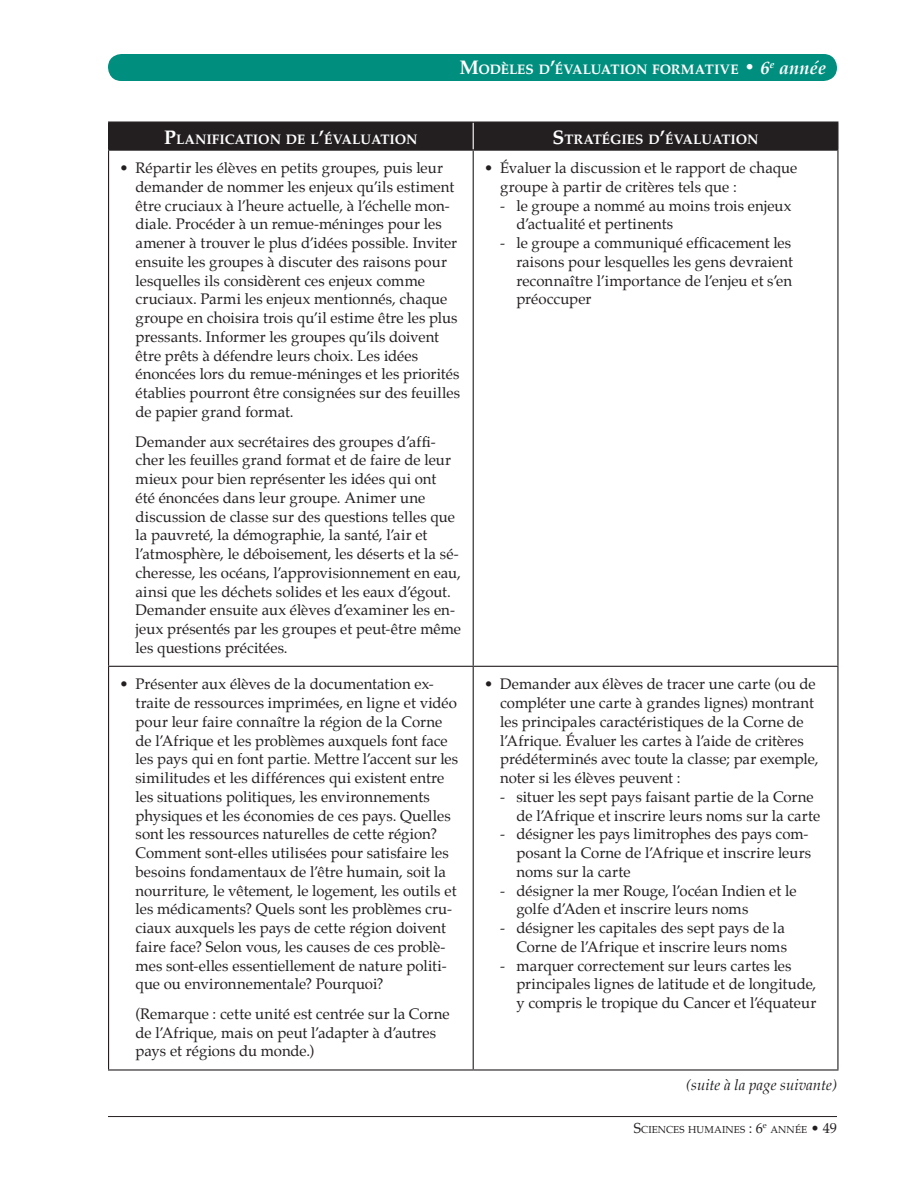
<style>
.page{position:relative;width:918px;height:1188px;background:#fff}
.page>*{position:absolute;margin:0;border:0;box-sizing:border-box;transform-origin:0 0}
.Body_bullet-last{font:15px/18.8px "Palatino";letter-spacing:.005em;color:#231f20}
.Body_sub-bullet{font:15px/18.8px "Palatino";letter-spacing:.005em;color:#231f20}
.Body_bullet_no_bulle{font:15px/18.8px "Palatino";letter-spacing:.005em;color:#231f20}
.Body_bullet{font:15px/18.8px "Palatino";color:#231f20}
.Body_text{font:italic 15px "Palatino";color:#231f20}
.D_Head{font:700 13.65px "Palatino";color:#fff}
.t1{font:10.05px "Palatino";letter-spacing:.01em;color:#231f20}
.s1{font-size:19.5px}
.s2{font-style:italic;font-size:18px}
.s3{font-size:14.25px}
</style>
<div class="page">
<hr style="left:108px;top:1116px;width:729px;height:1px;background:#231f20">
<div style="left:108px;top:54px;width:729px;height:27px;background:#008f7e;border-radius:14px"></div>
<div style="left:108px;top:122px;width:730px;height:28px;background:#231f20"></div>
<hr style="left:108px;top:150px;width:365px;height:1px;background:#231f20">
<hr style="left:108px;top:151px;width:1px;height:515px;background:#231f20">
<hr style="left:473px;top:150px;width:365px;height:1px;background:#231f20">
<hr style="left:473px;top:151px;width:1px;height:515px;background:#231f20">
<hr style="left:837px;top:151px;width:1px;height:515px;background:#231f20">
<hr style="left:108px;top:666px;width:365px;height:1px;background:#231f20">
<hr style="left:108px;top:667px;width:1px;height:402px;background:#231f20">
<hr style="left:473px;top:666px;width:365px;height:1px;background:#231f20">
<hr style="left:473px;top:667px;width:1px;height:402px;background:#231f20">
<hr style="left:837px;top:667px;width:1px;height:402px;background:#231f20">
<hr style="left:108px;top:1069px;width:365px;height:2px;background:#231f20">
<hr style="left:473px;top:1069px;width:365px;height:2px;background:#231f20">
<p class="D_Head" style="left:459px;top:61px;width:368px"><span class="s1">M</span>ODÈLES D<span class="s1">’</span>ÉVALUATION FORMATIVE <span class="s1">•</span> <span class="s2">6</span><sup>e</sup> <span class="s2">année</span></p>
<p class="D_Head" style="left:164px;top:131px;width:255px"><span class="s1">P</span>LANIFICATION DE L<span class="s1">’</span>ÉVALUATION</p>
<p class="D_Head" style="left:553px;top:131px;width:207px"><span class="s1">S</span> TRATÉGIES D<span class="s1">’</span>ÉVALUATION</p>
<p class="Body_bullet-last" style="left:136px;top:160px;width:326px;text-indent:-16px">• Répartir les élèves en petits groupes, puis leur demander de nommer les enjeux qu’ils estiment être cruciaux à l’heure actuelle, à l’échelle mon&shy;diale. Procéder à un remue-méninges pour les amener à trouver le plus d’idées possible. Inviter ensuite les groupes à discuter des raisons pour lesquelles ils considèrent ces enjeux comme cruciaux. Parmi les enjeux mentionnés, chaque groupe en choisira trois qu’il estime être les plus pressants. Informer les groupes qu’ils doivent être prêts à défendre leurs choix. Les idées énoncées lors du remue-méninges et les priorités établies pourront être consignées sur des feuilles de papier grand format.</p>
<p class="Body_bullet_no_bulle" style="left:136px;top:433px;width:327px">Demander aux secrétaires des groupes d’affi&shy;cher les feuilles grand format et de faire de leur mieux pour bien représenter les idées qui ont<br>été énoncées dans leur groupe. Animer une discussion de classe sur des questions telles que la pauvreté, la démographie, la santé, l’air et l’atmosphère, le déboisement, les déserts et la sé&shy;cheresse, les océans, l’approvisionnement en eau, ainsi que les déchets solides et les eaux d’égout.<br>Demander ensuite aux élèves d’examiner les en&shy;jeux présentés par les groupes et peut-être même les questions précitées.</p>
<p class="Body_bullet" style="left:500px;top:160px;width:299px;text-indent:-16px">• Évaluer la discussion et le rapport de chaque groupe à partir de critères tels que :</p>
<p class="Body_sub-bullet" style="left:516px;top:198px;width:277px;text-indent:-16px">- le groupe a nommé au moins trois enjeux d’actualité et pertinents</p>
<p class="Body_sub-bullet" style="left:516px;top:235px;width:278px;text-align:justify;text-indent:-16px">- le groupe a communiqué efficacement les raisons pour lesquelles les gens devraient reconnaître l’importance de l’enjeu et s’en préoccuper</p>
<p class="Body_bullet-last" style="left:136px;top:676px;width:324px;text-indent:-16px">• Présenter aux élèves de la documentation ex&shy;traite de ressources imprimées, en ligne et vidéo pour leur faire connaître la région de la Corne de l’Afrique et les problèmes auxquels font face les pays qui en font partie. Mettre l’accent sur les similitudes et les différences qui existent entre les situations politiques, les environnements physiques et les économies de ces pays. Quelles sont les ressources naturelles de cette région?<br>Comment sont-elles utilisées pour satisfaire les besoins fondamentaux de l’être humain, soit la nourriture, le vêtement, le logement, les outils et les médicaments? Quels sont les problèmes cru&shy;ciaux auxquels les pays de cette région doivent faire face? Selon vous, les causes de ces problè&shy;mes sont-elles essentiellement de nature politi&shy;que ou environnementale? Pourquoi?</p>
<p class="Body_bullet_no_bulle" style="left:136px;top:1006px;width:316px">(Remarque : cette unité est centrée sur la Corne de l’Afrique, mais on peut l’adapter à d’autres pays et régions du monde.)</p>
<p class="Body_bullet" style="left:500px;top:676px;width:320px;text-indent:-16px">• Demander aux élèves de tracer une carte (ou de compléter une carte à grandes lignes) montrant les principales caractéristiques de la Corne de l’Afrique. Évaluer les cartes à l’aide de critères prédéterminés avec toute la classe; par exemple, noter si les élèves peuvent :</p>
<p class="Body_sub-bullet" style="left:516px;top:789px;width:305px;text-indent:-16px">- situer les sept pays faisant partie de la Corne de l’Afrique et inscrire leurs noms sur la carte</p>
<p class="Body_sub-bullet" style="left:516px;top:826px;width:296px;text-indent:-16px">- désigner les pays limitrophes des pays com&shy;posant la Corne de l’Afrique et inscrire leurs noms sur la carte</p>
<p class="Body_sub-bullet" style="left:516px;top:882px;width:282px;text-indent:-16px">- désigner la mer Rouge, l’océan Indien et le golfe d’Aden et inscrire leurs noms</p>
<p class="Body_sub-bullet" style="left:500px;top:920px;width:288px;text-align:right">- désigner les capitales des sept pays de la<br>Corne de l’Afrique et inscrire leurs noms</p>
<p class="Body_sub-bullet" style="left:516px;top:957px;width:301px;text-indent:-16px">- marquer correctement sur leurs cartes les principales lignes de latitude et de longitude, y compris le tropique du Cancer et l’équateur</p>
<p class="Body_text" style="left:686px;top:1076px;width:152px">(suite à la page suivante)</p>
<p class="t1" style="left:634px;top:1123px;width:205px"><span class="s3">S</span>CIENCES HUMAINES <span class="s3">: 6</span><sup>e</sup> ANNÉE <span class="s3">• 49</span></p>
</div>
